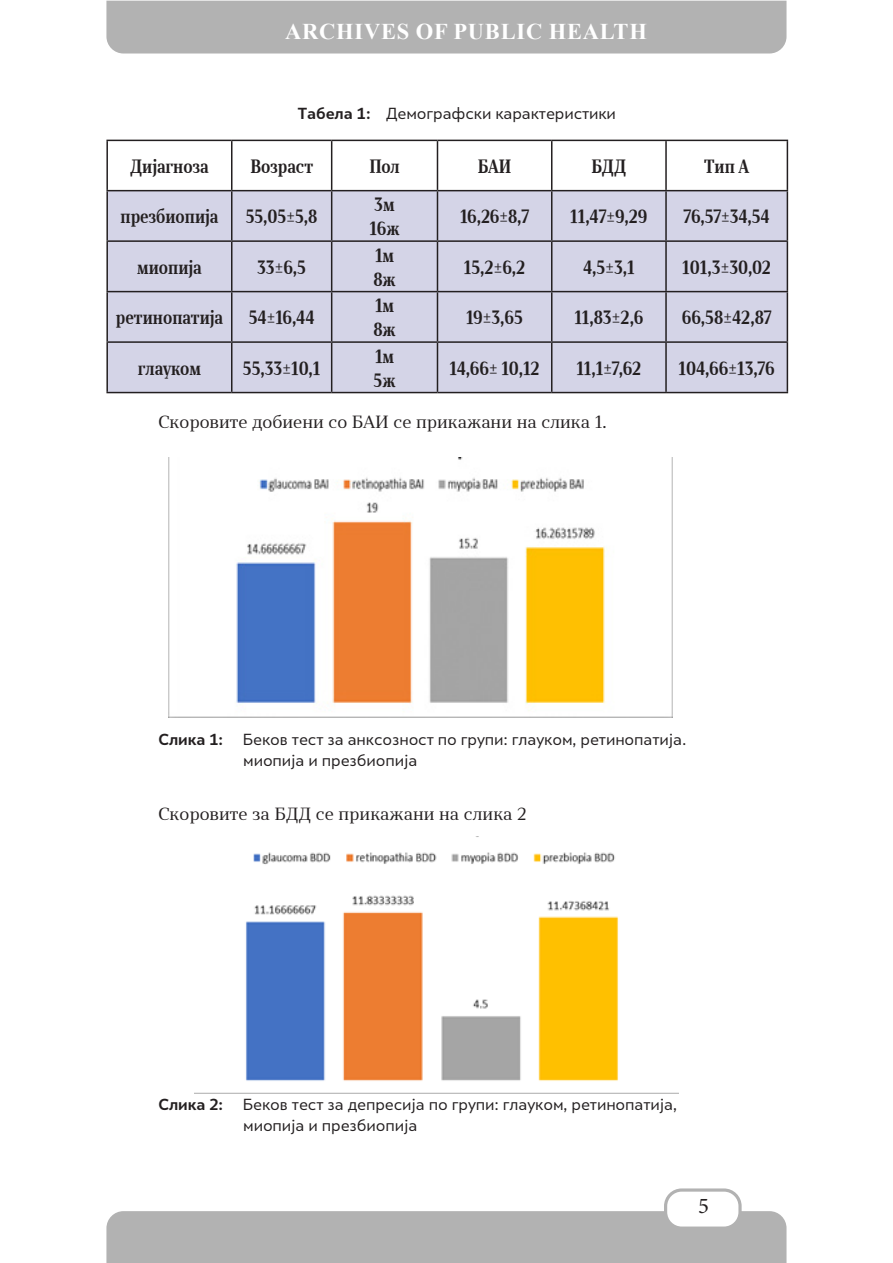
<style>
.page{position:relative;width:893px;height:1263px;background:#fff}
.page>*{position:absolute;margin:0;border:0;box-sizing:border-box;transform-origin:0 0}
.t1{font:700 22.5px "Times New Roman";letter-spacing:.035em;color:#fff}
.t2{font:22.5px "Minion Pro";color:#231f20}
.t3{font:700 18px "Skola Serif Cn Offc";color:#231f20}
.t4{font:16.5px "Skola Serif";color:#231f20}
.t5{font:15px "Skola Sans";letter-spacing:-.01em;color:#231f20}
.t6{font:700 15px "Skola Sans";letter-spacing:-.01em;color:#231f20}
.s1{font-weight:700}
</style>
<div class="page">
<div style="left:106px;top:1211px;width:680px;height:52px;background:#b2b2b2"></div>
<div style="left:666px;top:1190px;width:74px;height:38px;background:#fff;border-radius:16px"></div>
<div style="left:664px;top:1188px;width:78px;height:42px;border:3px solid #b2b2b2;border-radius:16px"></div>
<div style="left:106px;top:1px;width:680px;height:53px;background:#b2b2b2"></div>
<svg style="left:108px;top:141px;width:679px;height:49px"></svg>
<div style="left:108px;top:191px;width:679px;height:201px;background:#d4d4e7"></div>
<hr style="left:106px;top:140px;width:126px;height:1px;background:#231f20">
<hr style="left:106px;top:141px;width:2px;height:49px;background:#231f20">
<hr style="left:232px;top:140px;width:100px;height:1px;background:#231f20">
<hr style="left:231px;top:141px;width:1px;height:49px;background:#231f20">
<hr style="left:332px;top:140px;width:105px;height:1px;background:#231f20">
<hr style="left:331px;top:141px;width:1px;height:49px;background:#231f20">
<hr style="left:437px;top:140px;width:115px;height:1px;background:#231f20">
<hr style="left:437px;top:141px;width:1px;height:49px;background:#231f20">
<hr style="left:552px;top:140px;width:114px;height:1px;background:#231f20">
<hr style="left:551px;top:141px;width:1px;height:49px;background:#231f20">
<hr style="left:666px;top:140px;width:122px;height:1px;background:#231f20">
<hr style="left:665px;top:141px;width:2px;height:49px;background:#231f20">
<hr style="left:787px;top:141px;width:1px;height:49px;background:#231f20">
<hr style="left:106px;top:190px;width:126px;height:1px;background:#231f20">
<hr style="left:106px;top:191px;width:2px;height:49px;background:#231f20">
<hr style="left:232px;top:190px;width:100px;height:1px;background:#231f20">
<hr style="left:231px;top:191px;width:1px;height:49px;background:#231f20">
<hr style="left:332px;top:190px;width:105px;height:1px;background:#231f20">
<hr style="left:331px;top:191px;width:1px;height:49px;background:#231f20">
<hr style="left:437px;top:190px;width:115px;height:1px;background:#231f20">
<hr style="left:437px;top:191px;width:1px;height:49px;background:#231f20">
<hr style="left:552px;top:190px;width:114px;height:1px;background:#231f20">
<hr style="left:551px;top:191px;width:1px;height:49px;background:#231f20">
<hr style="left:666px;top:190px;width:122px;height:1px;background:#231f20">
<hr style="left:665px;top:191px;width:2px;height:49px;background:#231f20">
<hr style="left:787px;top:191px;width:1px;height:49px;background:#231f20">
<hr style="left:106px;top:240px;width:126px;height:2px;background:#231f20">
<hr style="left:106px;top:242px;width:2px;height:49px;background:#231f20">
<hr style="left:232px;top:240px;width:100px;height:2px;background:#231f20">
<hr style="left:231px;top:242px;width:1px;height:49px;background:#231f20">
<hr style="left:332px;top:240px;width:105px;height:2px;background:#231f20">
<hr style="left:331px;top:242px;width:1px;height:49px;background:#231f20">
<hr style="left:437px;top:240px;width:115px;height:2px;background:#231f20">
<hr style="left:437px;top:242px;width:1px;height:49px;background:#231f20">
<hr style="left:552px;top:240px;width:114px;height:2px;background:#231f20">
<hr style="left:551px;top:242px;width:1px;height:49px;background:#231f20">
<hr style="left:666px;top:240px;width:122px;height:2px;background:#231f20">
<hr style="left:665px;top:242px;width:2px;height:49px;background:#231f20">
<hr style="left:787px;top:242px;width:1px;height:49px;background:#231f20">
<hr style="left:106px;top:291px;width:126px;height:1px;background:#231f20">
<hr style="left:106px;top:292px;width:2px;height:49px;background:#231f20">
<hr style="left:232px;top:291px;width:100px;height:1px;background:#231f20">
<hr style="left:231px;top:292px;width:1px;height:49px;background:#231f20">
<hr style="left:332px;top:291px;width:105px;height:1px;background:#231f20">
<hr style="left:331px;top:292px;width:1px;height:49px;background:#231f20">
<hr style="left:437px;top:291px;width:115px;height:1px;background:#231f20">
<hr style="left:437px;top:292px;width:1px;height:49px;background:#231f20">
<hr style="left:552px;top:291px;width:114px;height:1px;background:#231f20">
<hr style="left:551px;top:292px;width:1px;height:49px;background:#231f20">
<hr style="left:666px;top:291px;width:122px;height:1px;background:#231f20">
<hr style="left:665px;top:292px;width:2px;height:49px;background:#231f20">
<hr style="left:787px;top:292px;width:1px;height:49px;background:#231f20">
<hr style="left:106px;top:341px;width:126px;height:2px;background:#231f20">
<hr style="left:106px;top:343px;width:2px;height:49px;background:#231f20">
<hr style="left:232px;top:341px;width:100px;height:2px;background:#231f20">
<hr style="left:231px;top:343px;width:1px;height:49px;background:#231f20">
<hr style="left:332px;top:341px;width:105px;height:2px;background:#231f20">
<hr style="left:331px;top:343px;width:1px;height:49px;background:#231f20">
<hr style="left:437px;top:341px;width:115px;height:2px;background:#231f20">
<hr style="left:437px;top:343px;width:1px;height:49px;background:#231f20">
<hr style="left:552px;top:341px;width:114px;height:2px;background:#231f20">
<hr style="left:551px;top:343px;width:1px;height:49px;background:#231f20">
<hr style="left:666px;top:341px;width:122px;height:2px;background:#231f20">
<hr style="left:665px;top:343px;width:2px;height:49px;background:#231f20">
<hr style="left:787px;top:343px;width:1px;height:49px;background:#231f20">
<hr style="left:106px;top:392px;width:126px;height:1px;background:#231f20">
<hr style="left:232px;top:392px;width:100px;height:1px;background:#231f20">
<hr style="left:332px;top:392px;width:105px;height:1px;background:#231f20">
<hr style="left:437px;top:392px;width:115px;height:1px;background:#231f20">
<hr style="left:552px;top:392px;width:114px;height:1px;background:#231f20">
<hr style="left:666px;top:392px;width:122px;height:1px;background:#231f20">
<img style="left:169px;top:458px;width:503px;height:259px">
<img style="left:195px;top:836px;width:483px;height:257px">
<p class="t1" style="left:285px;top:15px;width:363px">ARCHIVES OF PUBLIC HEALTH</p>
<p class="t5" style="left:298px;top:104px;width:320px"><span class="s1">Табела 1:</span> Демографски карактеристики</p>
<p class="t3" style="left:130px;top:156px;width:80px">Дијагноза</p>
<p class="t3" style="left:250px;top:156px;width:64px">Возраст</p>
<p class="t3" style="left:369px;top:156px;width:32px">Пол</p>
<p class="t3" style="left:478px;top:156px;width:35px">БАИ</p>
<p class="t3" style="left:592px;top:156px;width:36px">БДД</p>
<p class="t3" style="left:704px;top:156px;width:47px">Тип А</p>
<p class="t3" style="left:121px;top:206px;width:99px">презбиопија</p>
<p class="t3" style="left:246px;top:206px;width:73px">55,05±5,8</p>
<p class="t3" style="left:374px;top:194px;width:22px">3м</p>
<p class="t3" style="left:370px;top:218px;width:32px">16ж</p>
<p class="t3" style="left:460px;top:206px;width:71px">16,26±8,7</p>
<p class="t3" style="left:570px;top:206px;width:79px">11,47±9,29</p>
<p class="t3" style="left:684px;top:206px;width:88px">76,57±34,54</p>
<p class="t3" style="left:137px;top:256px;width:66px">миопија</p>
<p class="t3" style="left:257px;top:256px;width:51px">33±6,5</p>
<p class="t3" style="left:116px;top:307px;width:109px">ретинопатија</p>
<p class="t3" style="left:249px;top:307px;width:67px">54±16,44</p>
<p class="t3" style="left:375px;top:245px;width:21px">1м</p>
<p class="t3" style="left:373px;top:268px;width:24px">8ж</p>
<p class="t3" style="left:375px;top:295px;width:21px">1м</p>
<p class="t3" style="left:373px;top:319px;width:24px">8ж</p>
<p class="t3" style="left:464px;top:256px;width:63px">15,2±6,2</p>
<p class="t3" style="left:583px;top:256px;width:53px">4,5±3,1</p>
<p class="t3" style="left:682px;top:256px;width:90px">101,3±30,02</p>
<p class="t3" style="left:466px;top:307px;width:58px">19±3,65</p>
<p class="t3" style="left:574px;top:307px;width:71px">11,83±2,6</p>
<p class="t3" style="left:682px;top:307px;width:91px">66,58±42,87</p>
<p class="t3" style="left:375px;top:345px;width:21px">1м</p>
<p class="t3" style="left:373px;top:369px;width:24px">5ж</p>
<p class="t3" style="left:138px;top:357px;width:65px">глауком</p>
<p class="t3" style="left:243px;top:357px;width:79px">55,33±10,1</p>
<p class="t3" style="left:449px;top:357px;width:92px">14,66± 10,12</p>
<p class="t3" style="left:576px;top:357px;width:66px">11,1±7,62</p>
<p class="t3" style="left:679px;top:357px;width:98px">104,66±13,76</p>
<p class="t4" style="left:158px;top:413px;width:450px">Скоровите добиени со БАИ се прикажани на слика 1.</p>
<p class="t6" style="left:158px;top:730px;width:66px">Слика 1:</p>
<p class="t5" style="left:243px;top:730px;width:445px">Беков тест за анксозност по групи: глауком, ретинопатија.</p>
<p class="t5" style="left:243px;top:751px;width:176px">миопија и презбиопија</p>
<p class="t4" style="left:158px;top:804px;width:370px">Скоровите за БДД се прикажани на слика 2</p>
<p class="t6" style="left:158px;top:1095px;width:66px">Слика 2:</p>
<p class="t5" style="left:243px;top:1095px;width:436px">Беков тест за депресија по групи: глауком, ретинопатија,</p>
<p class="t5" style="left:243px;top:1116px;width:176px">миопија и презбиопија</p>
<p class="t2" style="left:698px;top:1191px;width:12px">5</p>
</div>
